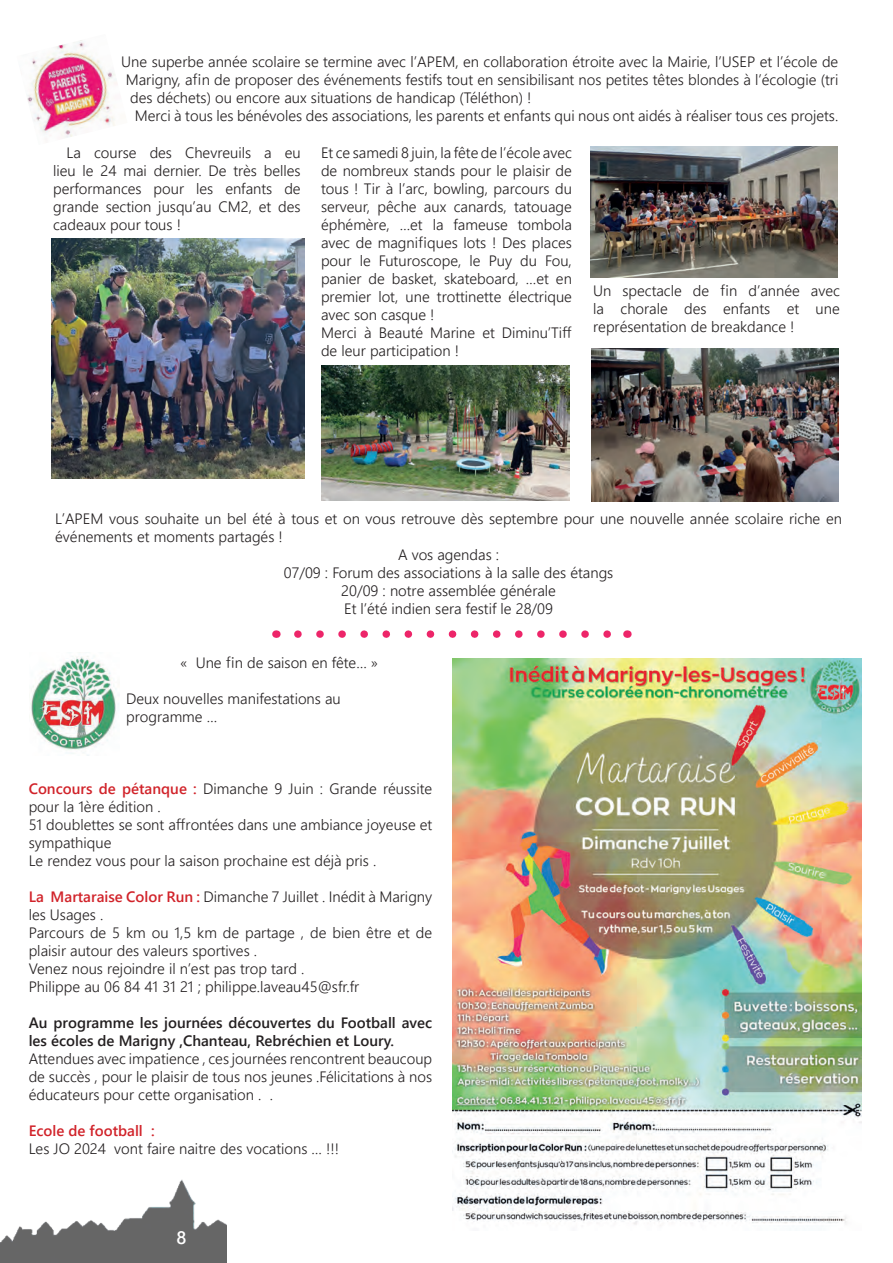
<style>
.page{position:relative;width:893px;height:1263px;background:#fff}
.page>*{position:absolute;margin:0;border:0;box-sizing:border-box;transform-origin:0 0}
.t1{font:600 18px "Yu Gothic UI";color:#fff}
.t2{font:300 15px/18px "Yu Gothic UI";color:#231f20}
.t3{font:700 15px/18px "Yu Gothic UI";color:#231f20}
.t4{font:700 15px "Yu Gothic UI";color:#d1232a}
.s1{font-weight:700;color:#d1232a}
</style>
<div class="page">
<img style="left:0;top:1179px;width:227px;height:84px">
<img style="left:31px;top:656px;width:88px;height:98px">
<img style="left:27px;top:40px;width:90px;height:98px">
<svg style="left:298px;top:630px;width:313px;height:8px"></svg>
<img style="left:51px;top:238px;width:253px;height:240px">
<img style="left:321px;top:366px;width:249px;height:134px">
<img style="left:591px;top:349px;width:247px;height:153px">
<img style="left:590px;top:147px;width:247px;height:130px">
<img style="left:453px;top:658px;width:408px;height:567px">
<p class="t2" style="left:121px;top:50px;width:719px">Une superbe année scolaire se termine avec l’APEM, en collaboration étroite avec la Mairie, l’USEP et l’école de</p>
<p class="t2" style="left:126px;top:68px;width:714px">Marigny, afin de proposer des événements festifs tout en sensibilisant nos petites têtes blondes à l’écologie (tri</p>
<p class="t2" style="left:130px;top:86px;width:403px">des déchets) ou encore aux situations de handicap (Téléthon) !</p>
<p class="t2" style="left:135px;top:104px;width:705px">Merci à tous les bénévoles des associations, les parents et enfants qui nous ont aidés à réaliser tous ces projets.</p>
<p class="t2" style="left:53px;top:141px;width:249px;text-align:justify;text-indent:14px">La course des Chevreuils a eu lieu le 24 mai dernier. De très belles performances pour les enfants de grande section jusqu’au CM2, et des cadeaux pour tous !</p>
<p class="t2" style="left:321px;top:141px;width:252px">Et ce samedi 8 juin, la fête de l’école avec de nombreux stands pour le plaisir de tous ! Tir à l’arc, bowling, parcours du serveur, pêche aux canards, tatouage éphémère, …et la fameuse tombola avec de magnifiques lots ! Des places pour le Futuroscope, le Puy du Fou, panier de basket, skateboard, …et en premier lot, une trottinette électrique avec son casque !<br>Merci à Beauté Marine et Diminu’Tiff de leur participation !</p>
<p class="t2" style="left:593px;top:280px;width:248px;text-align:justify">Un spectacle de fin d’année avec la chorale des enfants et une représentation de breakdance !</p>
<p class="t2" style="left:55px;top:507px;width:788px">L’APEM vous souhaite un bel été à tous et on vous retrouve dès septembre pour une nouvelle année scolaire riche en</p>
<p class="t2" style="left:55px;top:525px;width:229px">événements et moments partagés !</p>
<p class="t2" style="left:398px;top:543px;width:103px">A vos agendas :</p>
<p class="t2" style="left:284px;top:561px;width:331px">07/09 : Forum des associations à la salle des étangs</p>
<p class="t2" style="left:341px;top:579px;width:216px">20/09 : notre assemblée générale</p>
<p class="t2" style="left:344px;top:597px;width:210px">Et l’été indien sera festif le 28/09</p>
<p class="t2" style="left:180px;top:652px;width:200px">« Une fin de saison en fête… »</p>
<p class="t2" style="left:126px;top:688px;width:216px">Deux nouvelles manifestations au programme …</p>
<p class="t2" style="left:29px;top:778px;width:405px"><span class="s1">Concours de pétanque :</span> Dimanche 9 Juin : Grande réussite pour la 1ère édition .<br>51 doublettes se sont affrontées dans une ambiance joyeuse et sympathique<br>Le rendez vous pour la saison prochaine est déjà pris .</p>
<p class="t2" style="left:29px;top:886px;width:405px"><span class="s1">La Martaraise Color Run :</span> Dimanche 7 Juillet . Inédit à Marigny les Usages .<br>Parcours de 5 km ou 1,5 km de partage , de bien être et de plaisir autour des valeurs sportives .<br>Venez nous rejoindre il n’est pas trop tard .<br>Philippe au 06 84 41 31 21 ; philippe.laveau45@sfr.fr</p>
<p class="t3" style="left:29px;top:1014px;width:405px">Au programme les journées découvertes du Football avec les écoles de Marigny ,Chanteau, Rebréchien et Loury.</p>
<p class="t2" style="left:29px;top:1048px;width:405px;text-align:justify">Attendues avec impatience , ces journées rencontrent beaucoup de succès , pour le plaisir de tous nos jeunes .Félicitations à nos éducateurs pour cette organisation . .</p>
<p class="t4" style="left:29px;top:1122px;width:127px">Ecole de football :</p>
<p class="t2" style="left:29px;top:1138px;width:312px">Les JO 2024 vont faire naitre des vocations … !!!</p>
<p class="t1" style="left:177px;top:1227px;width:11px">8</p>
</div>
